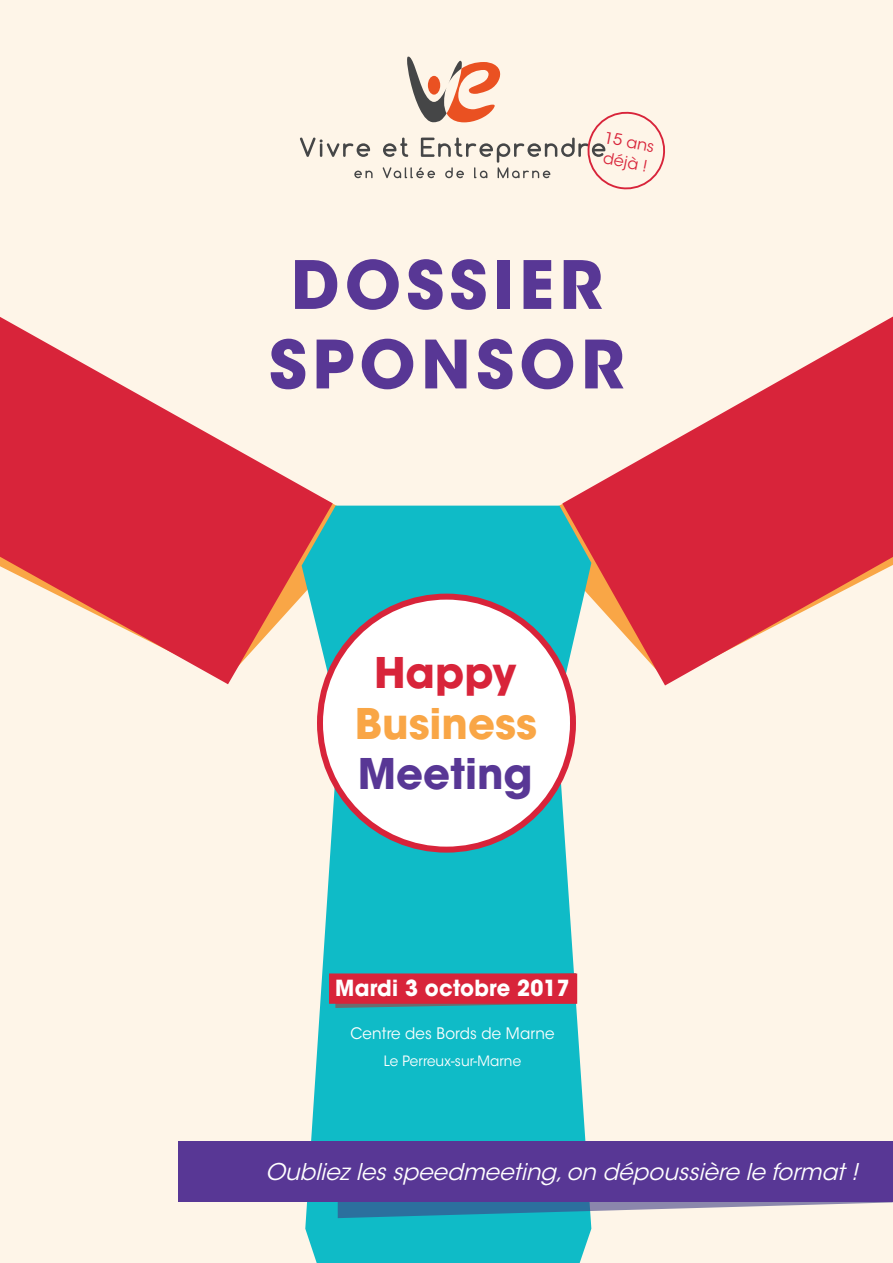
<style>
.page{position:relative;width:893px;height:1263px;background:#fef5e8}
.page>*{position:absolute;margin:0;border:0;box-sizing:border-box;transform-origin:0 0}
.t1{font:700 66px "ITC Avant Garde Std";letter-spacing:.08em;color:#583795}
.t2{font:700 42px/50.2px "ITC Avant Garde Std";color:#f9a646;text-align:center}
.t3{font:italic 22.95px "ITC Avant Garde Std";color:#fff}
.t4{font:700 22.05px "ITC Avant Garde Std";letter-spacing:.01em;color:#fff;scale:.95 1}
.t5{font:15.75px "ITC Avant Garde Std";letter-spacing:.01em;color:#fff;scale:.95 1}
.t6{font:15.75px "ITC Avant Garde Std";color:#d8243a}
.t7{font:14.1px "ITC Avant Garde Std";letter-spacing:.01em;color:#fff;scale:.95 1}
.s1{color:#d8243a}
.s2{color:#583795}
</style>
<div class="page">
<svg style="left:0;top:317px;width:333px;height:367px;fill:#d8243a"></svg>
<svg style="left:562px;top:317px;width:331px;height:368px;fill:#d8243a"></svg>
<svg style="left:302px;top:506px;width:289px;height:198px;background:#37b7bf"></svg>
<svg style="left:305px;top:708px;width:286px;height:555px;fill:#0fbbc7"></svg>
<svg style="left:338px;top:1202px;width:555px;height:16px"></svg>
<div style="left:179px;top:1142px;width:714px;height:60px;background:#583795"></div>
<svg style="left:305px;top:957px;width:286px;height:67px"></svg>
<div style="left:329px;top:973px;width:248px;height:31px;background:#d8243a"></div>
<div style="left:320px;top:597px;width:253px;height:253px;background:#fff;border-radius:50%"></div>
<div style="left:317px;top:594px;width:259px;height:259px;border:6px solid #d8243a;border-radius:50%"></div>
<svg style="left:354px;top:171px;width:19px;height:7px"></svg>
<svg style="left:300px;top:138px;width:70px;height:19px"></svg>
<svg style="left:383px;top:57px;width:282px;height:133px"></svg>
<p class="t6" style="left:606px;top:128px;width:52px;rotate:11deg">15 ans</p>
<p class="t6" style="left:605px;top:148px;width:46px;rotate:11deg">déjà !</p>
<p class="t1" style="left:291px;top:242px;width:313px">DOSSIER</p>
<p class="t1" style="left:269px;top:321px;width:356px">SPONSOR</p>
<p class="t2" style="left:355px;top:647px;width:184px"><span class="s1">Happy<br></span>Business<br><span class="s2">Meeting</span></p>
<p class="t4" style="left:335px;top:973px;width:248px">Mardi 3 octobre 2017</p>
<p class="t5" style="left:350px;top:1024px;width:216px">Centre des Bords de Marne</p>
<p class="t7" style="left:384px;top:1052px;width:146px">Le Perreux-sur-Marne</p>
<p class="t3" style="left:265px;top:1158px;width:600px">Oubliezlesspeedmeeting,on dépoussière le format!</p>
</div>
